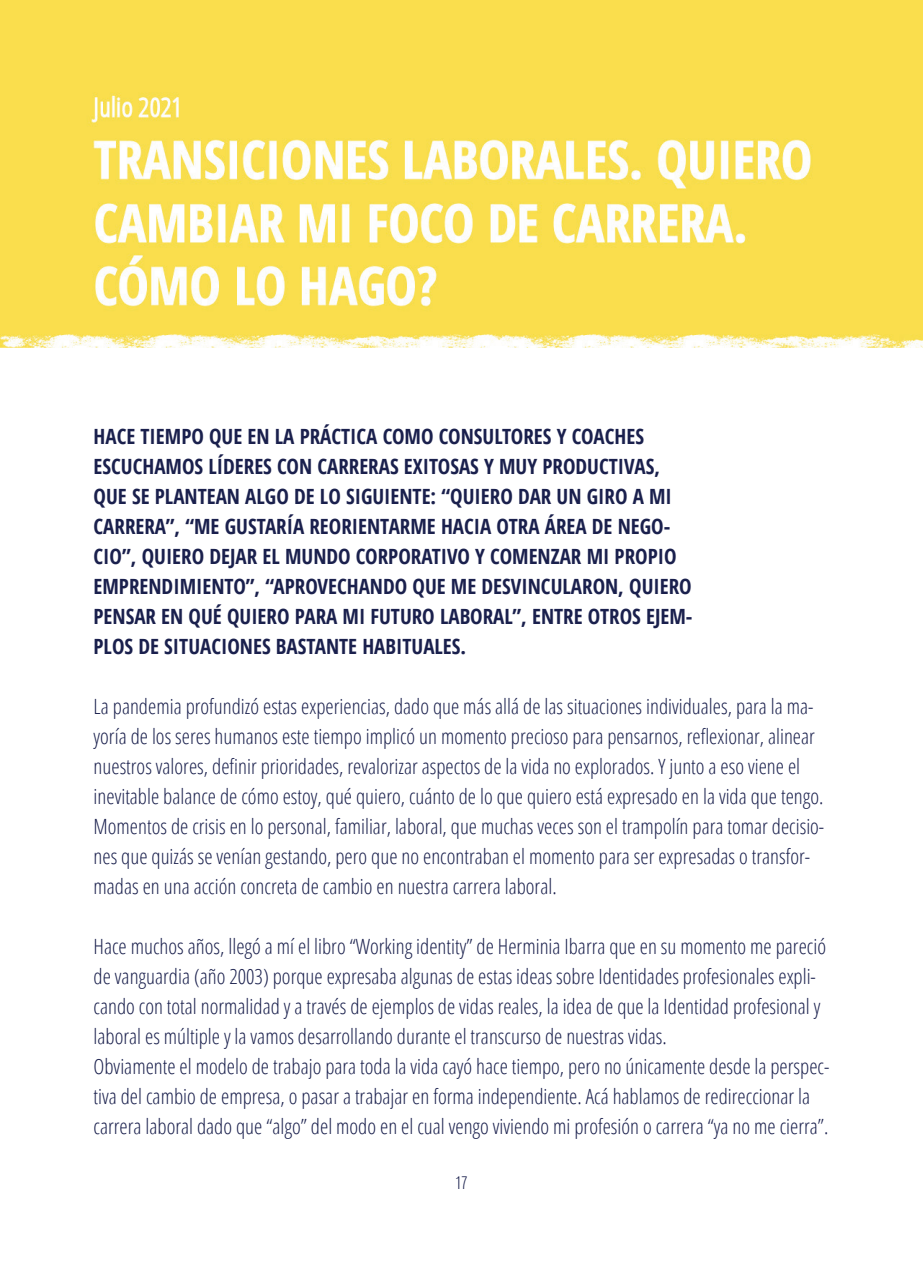
<style>
.page{position:relative;width:923px;height:1263px;background:#fff}
.page>*{position:absolute;margin:0;border:0;box-sizing:border-box;transform-origin:0 0}
.t1{font:300 21px/30px "Open Sans Condensed";color:#1a204d}
.t2{font:700 21px/30px "Open Sans Condensed";color:#1a204d}
.t3{font:300 condensed 18px "Akzidenz Grotesk BE";color:#1a204d}
</style>
<div class="page">
<img style="left:0;top:0;width:923px;height:348px">
<p class="t2" style="left:94px;top:421px;width:600px">HACE TIEMPO QUE EN LA PRÁCTICA COMO CONSULTORES Y COACHES ESCUCHAMOS LÍDERES CON CARRERAS EXITOSAS Y MUY PRODUCTIVAS, QUE SE PLANTEAN ALGO DE LO SIGUIENTE: “QUIERO DAR UN GIRO A MI CARRERA”, “ME GUSTARÍA REORIENTARME HACIA OTRA ÁREA DE NEGO-CIO”, QUIERO DEJAR EL MUNDO CORPORATIVO Y COMENZAR MI PROPIO EMPRENDIMIENTO”, “APROVECHANDO QUE ME DESVINCULARON, QUIERO PENSAR EN QUÉ QUIERO PARA MI FUTURO LABORAL”, ENTRE OTROS EJEM-PLOS DE SITUACIONES BASTANTE HABITUALES.</p>
<p class="t1" style="left:94px;top:691px;width:732px">La pandemia profundizó estas experiencias, dado que más allá de las situaciones individuales, para la ma&shy;yoría de los seres humanos este tiempo implicó un momento precioso para pensarnos, reflexionar, alinear nuestros valores, definir prioridades, revalorizar aspectos de la vida no explorados. Y junto a eso viene el inevitable balance de cómo estoy, qué quiero, cuánto de lo que quiero está expresado en la vida que tengo.<br>Momentos de crisis en lo personal, familiar, laboral, que muchas veces son el trampolín para tomar decisio&shy;nes que quizás se venían gestando, pero que no encontraban el momento para ser expresadas o transfor&shy;madas en una acción concreta de cambio en nuestra carrera laboral.</p>
<p class="t1" style="left:94px;top:931px;width:737px">Hace muchos años, llegó a mí el libro “Working identity” de Herminia Ibarra que en su momento me pareció de vanguardia (año 2003) porque expresaba algunas de estas ideas sobre Identidades profesionales expli&shy;cando con total normalidad y a través de ejemplos de vidas reales, la idea de que la Identidad profesional y laboral es múltiple y la vamos desarrollando durante el transcurso de nuestras vidas.<br>Obviamente el modelo de trabajo para toda la vida cayó hace tiempo, pero no únicamente desde la perspec&shy;tiva del cambio de empresa, o pasar a trabajar en forma independiente. Acá hablamos de redireccionar la carrera laboral dado que “algo” del modo en el cual vengo viviendo mi profesión o carrera “ya no me cierra”.</p>
<p class="t3" style="left:455px;top:1173px;width:14px">17</p>
</div>
